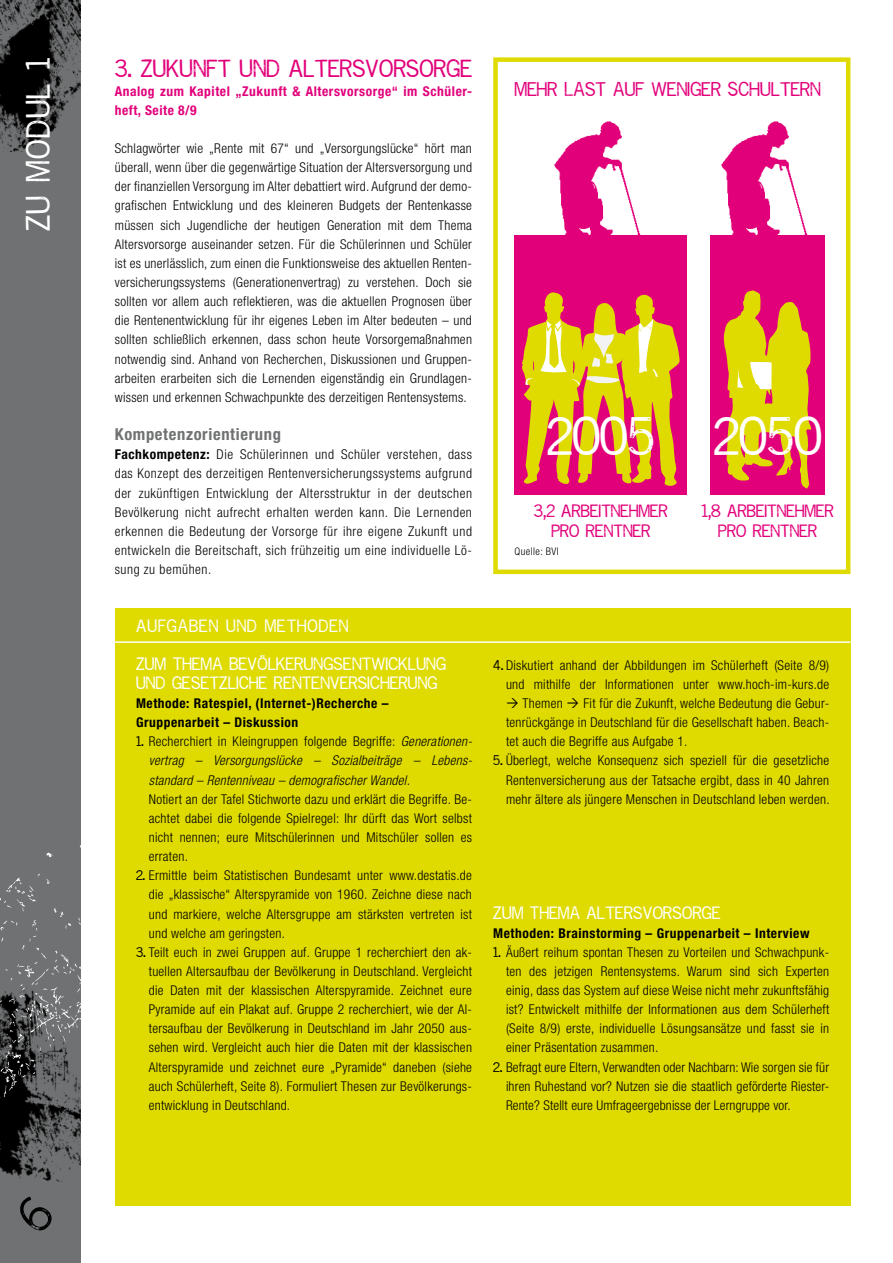
<style>
.page{position:relative;width:893px;height:1263px;background:#fff}
.page>*{position:absolute;margin:0;border:0;box-sizing:border-box;transform-origin:0 0}
.t1{font:40.5px "Reprise Stamp";letter-spacing:.02em;color:#fff}
.t2{font:25.5px "Reprise Stamp";letter-spacing:.06em;color:#fff}
.t3{font:18.75px "Reprise Stamp";letter-spacing:.02em;color:#e2007a}
.t4{font:700 condensed 16.5px "Helvetica Neue LT Std";letter-spacing:.04em;color:#707172}
.t5{font:15px "Reprise Stamp";letter-spacing:.02em;color:#e2007a}
.t6{font:300 condensed 13.5px/19.2px "Helvetica Neue LT Std";letter-spacing:.02em;color:#000;text-align:justify}
.t7{font:italic 300 condensed 13.5px/19.2px "Helvetica Neue LT Std";letter-spacing:.02em;color:#000;text-align:justify}
.t8{font:700 condensed 13.5px/19.2px "Helvetica Neue LT Std";letter-spacing:.04em;color:#000}
.t9{font:13.5px/19.2px "Reprise Stamp";letter-spacing:.03em;color:#fff}
.t10{font:700 condensed 13.5px/19.2px "Helvetica Neue LT Std";letter-spacing:.04em;color:#e2007a}
.t11{font:13.5px/20.2px "Reprise Stamp";letter-spacing:.02em;color:#e2007a;text-align:center}
.t12{font:13.5px "Reprise Stamp";letter-spacing:.08em;color:#fff}
.t13{font:300 condensed 10.5px "Helvetica Neue LT Std";letter-spacing:.04em;color:#000}
.s1{font-weight:700}
.s2{font-family:"Reprise Stamp";font-weight:400;font-style:normal;font-stretch:normal;font-size:10.5px}
.s3{font-style:normal}
.s4{font-family:"Reprise Stamp";font-weight:400;font-stretch:normal;font-size:10.5px}
</style>
<div class="page">
<div style="left:0;top:0;width:81px;height:1263px;background:#707172"></div>
<img style="left:0;top:1098px;width:81px;height:84px">
<svg style="left:0;top:873px;width:81px;height:225px"></svg>
<svg style="left:46px;top:853px;width:7px;height:5px"></svg>
<img style="left:0;top:0;width:81px;height:151px">
<div style="left:493px;top:57px;width:357px;height:517px;border:4px solid #dfdb00"></div>
<div style="left:115px;top:608px;width:735px;height:597px;background:#dfdb00"></div>
<hr style="left:115px;top:641px;width:735px;height:2px;background:#fff">
<img style="left:554px;top:121px;width:87px;height:114px">
<img style="left:721px;top:121px;width:87px;height:114px">
<div style="left:515px;top:235px;width:172px;height:260px;background:#e2007a"></div>
<div style="left:710px;top:235px;width:115px;height:260px;background:#e2007a"></div>
<svg style="left:522px;top:292px;width:158px;height:194px"></svg>
<svg style="left:723px;top:290px;width:89px;height:199px"></svg>
<h2 class="t2" style="left:19px;top:231px;width:175px;rotate:-90deg">ZU MODUL 1</h2>
<h3 class="t3" style="left:115px;top:54px;width:359px">3. ZUKUNFT UND ALTERSVORSORGE</h3>
<p class="t10" style="left:115px;top:81px;width:359px">Analog zum Kapitel „Zukunft &amp; Altersvorsorge“ im Schüler&shy;heft, Seite 8/9</p>
<p class="t6" style="left:115px;top:139px;width:359px">Schlagwörter wie „Rente mit 67“ und „Versorgungslücke“ hört man überall, wenn über die gegenwärtige Situation der Altersversorgung und der finanziellen Versorgung im Alter debattiert wird. Aufgrund der demo&shy;grafischen Entwicklung und des kleineren Budgets der Rentenkasse müssen sich Jugendliche der heutigen Generation mit dem Thema Altersvorsorge auseinander setzen. Für die Schülerinnen und Schüler ist es unerlässlich, zum einen die Funktionsweise des aktuellen Renten&shy;versicherungssystems (Generationenvertrag) zu verstehen. Doch sie sollten vor allem auch reflektieren, was die aktuellen Prognosen über die Rentenentwicklung für ihr eigenes Leben im Alter bedeuten – und sollten schließlich erkennen, dass schon heute Vorsorgemaßnahmen notwendig sind. Anhand von Recherchen, Diskussionen und Gruppen&shy;arbeiten erarbeiten sich die Lernenden eigenständig ein Grundlagen&shy;wissen und erkennen Schwachpunkte des derzeitigen Rentensystems.</p>
<p class="t4" style="left:115px;top:424px;width:168px">Kompetenzorientierung</p>
<p class="t6" style="left:115px;top:445px;width:359px"><span class="s1">Fachkompetenz:</span> Die Schülerinnen und Schüler verstehen, dass das Konzept des derzeitigen Rentenversicherungssystems aufgrund der zukünftigen Entwicklung der Altersstruktur in der deutschen Bevölkerung nicht aufrecht erhalten werden kann. Die Lernenden erkennen die Bedeutung der Vorsorge für ihre eigene Zukunft und entwickeln die Bereitschaft, sich frühzeitig um eine individuelle Lö&shy;sung zu bemühen.</p>
<p class="t12" style="left:136px;top:615px;width:214px">AUFGABEN UND METHODEN</p>
<p class="t9" style="left:136px;top:654px;width:311px">ZUM THEMA BEVÖLKERUNGSENTWICKLUNG<br>UND GESETZLICHE RENTENVERSICHERUNG</p>
<p class="t8" style="left:136px;top:693px;width:254px">Methode: Ratespiel, (Internet-)Recherche –<br>Gruppenarbeit – Diskussion</p>
<p class="t7" style="left:149px;top:732px;width:325px;text-indent:-13px"><span class="s2">1.</span> <span class="s3">Recherchiert in Kleingruppen folgende Begriffe:</span> Generationen&shy;vertrag – Versorgungslücke – Sozialbeiträge – Lebens&shy;standard – Rentenniveau – demografischer Wandel.</p>
<p class="t6" style="left:149px;top:789px;width:325px">Notiert an der Tafel Stichworte dazu und erklärt die Begriffe. Be&shy;achtet dabei die folgende Spielregel: Ihr dürft das Wort selbst nicht nennen; eure Mitschülerinnen und Mitschüler sollen es erraten.</p>
<p class="t6" style="left:149px;top:866px;width:325px;text-indent:-13px"><span class="s4">2.</span> Ermittle beim Statistischen Bundesamt unter www.destatis.de die „klassische“ Alterspyramide von 1960. Zeichne diese nach und markiere, welche Altersgruppe am stärksten vertreten ist und welche am geringsten.</p>
<p class="t6" style="left:149px;top:942px;width:325px;text-indent:-13px"><span class="s4">3.</span> Teilt euch in zwei Gruppen auf. Gruppe 1 recherchiert den ak&shy;tuellen Altersaufbau der Bevölkerung in Deutschland. Vergleicht die Daten mit der klassischen Alterspyramide. Zeichnet eure Pyramide auf ein Plakat auf. Gruppe 2 recherchiert, wie der Al&shy;tersaufbau der Bevölkerung in Deutschland im Jahr 2050 aus&shy;sehen wird. Vergleicht auch hier die Daten mit der klassischen Alterspyramide und zeichnet eure „Pyramide“ daneben (siehe auch Schülerheft, Seite 8). Formuliert Thesen zur Bevölkerungs&shy;entwicklung in Deutschland.</p>
<p class="t5" style="left:514px;top:78px;width:308px">MEHR LAST AUF WENIGER SCHULTERN</p>
<h1 class="t1" style="left:547px;top:406px;width:109px">2005</h1>
<p class="t11" style="left:534px;top:500px;width:135px">3,2 ARBEITNEHMER<br>PRO RENTNER</p>
<p class="t13" style="left:514px;top:545px;width:46px">Quelle: BVI</p>
<h1 class="t1" style="left:713px;top:406px;width:109px">2050</h1>
<p class="t11" style="left:702px;top:500px;width:133px">1,8 ARBEITNEHMER<br>PRO RENTNER</p>
<p class="t6" style="left:493px;top:655px;width:337px"><span class="s4">4.</span> Diskutiert anhand der Abbildungen im Schülerheft (Seite 8/9)</p>
<p class="t6" style="left:506px;top:674px;width:325px">und mithilfe der Informationen unter www.hoch-im-kurs.de</p>
<p class="t6" style="left:523px;top:693px;width:42px">Themen</p>
<p class="t6" style="left:506px;top:693px;width:325px;text-indent:78px">Fit für die Zukunft, welche Bedeutung die Gebur&shy;tenrückgänge in Deutschland für die Gesellschaft haben. Beach&shy;tet auch die Begriffe aus Aufgabe 1.</p>
<p class="t6" style="left:506px;top:751px;width:325px;text-indent:-13px"><span class="s4">5.</span> Überlegt, welche Konsequenz sich speziell für die gesetzliche Rentenversicherung aus der Tatsache ergibt, dass in 40 Jahren mehr ältere als jüngere Menschen in Deutschland leben werden.</p>
<p class="t9" style="left:493px;top:903px;width:229px">ZUM THEMA ALTERSVORSORGE</p>
<p class="t8" style="left:493px;top:923px;width:318px">Methoden: Brainstorming – Gruppenarbeit – Interview</p>
<p class="t6" style="left:506px;top:942px;width:325px;text-indent:-13px"><span class="s4">1.</span> Äußert reihum spontan Thesen zu Vorteilen und Schwachpunk&shy;ten des jetzigen Rentensystems. Warum sind sich Experten einig, dass das System auf diese Weise nicht mehr zukunftsfähig ist? Entwickelt mithilfe der Informationen aus dem Schülerheft (Seite 8/9) erste, individuelle Lösungsansätze und fasst sie in einer Präsentation zusammen.</p>
<p class="t6" style="left:506px;top:1057px;width:325px;text-indent:-13px"><span class="s4">2.</span> Befragt eure Eltern, Verwandten oder Nachbarn: Wie sorgen sie für ihren Ruhestand vor? Nutzen sie die staatlich geförderte Riester-Rente? Stellt eure Umfrageergebnisse der Lerngruppe vor.</p>
</div>
